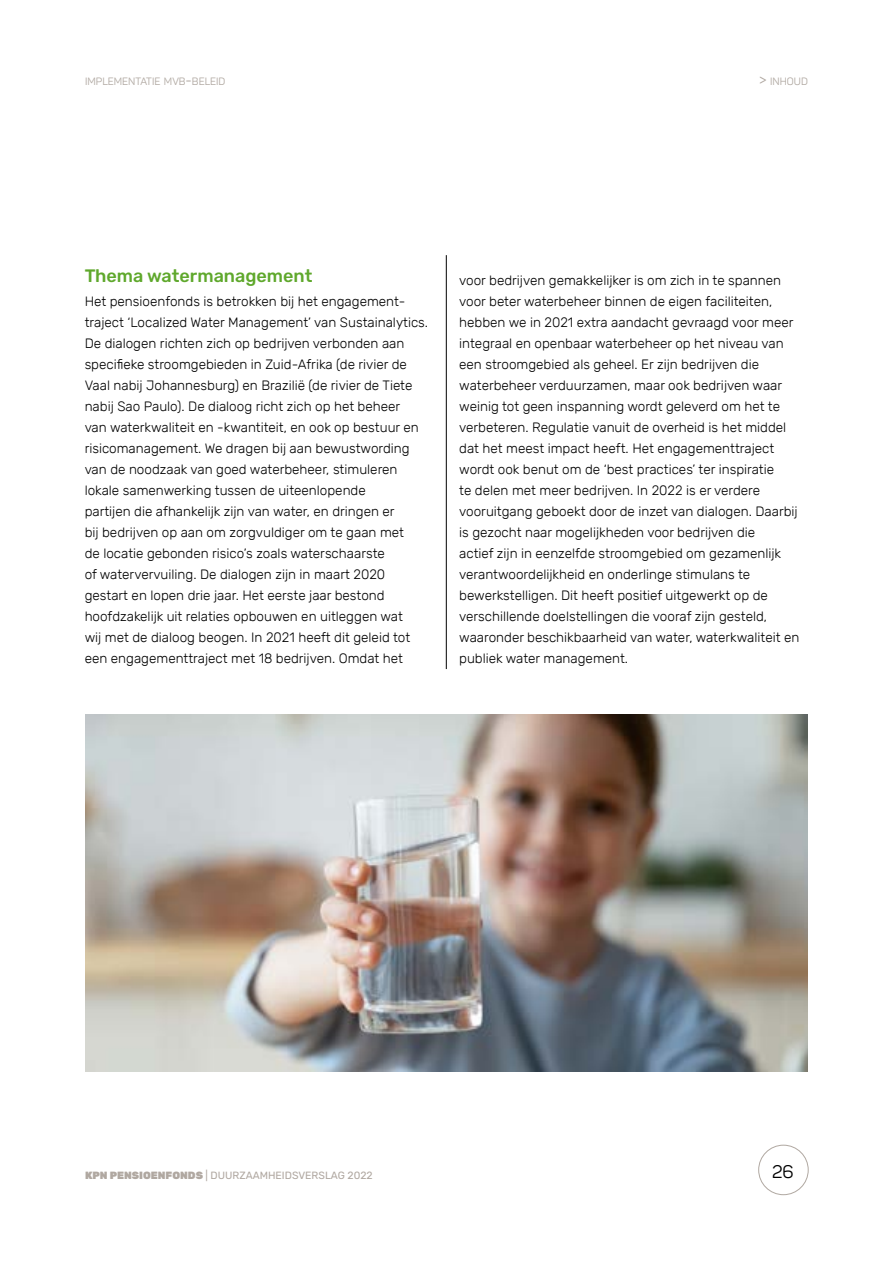
<style>
.page{position:relative;width:893px;height:1263px;background:#fff}
.page>*{position:absolute;margin:0;border:0;box-sizing:border-box;transform-origin:0 0}
.t1{font:500 18px "Rubik";color:#5fa82c}
.t2{font:18px "Panton";color:#000}
.t3{font:300 13.5px/21px "Rubik";color:#000}
.t4{font:10.5px "Rubik";color:#b0a8a1}
.t5{font:10.5px "Panton";color:#b0a8a1}
.s1{font-size:15px}
.s2{font-weight:900}
</style>
<div class="page">
<div style="left:758px;top:1145px;width:50px;height:50px;border:1px solid #b0a8a1;border-radius:50%"></div>
<hr style="left:446px;top:255px;width:1px;height:414px;background:#000">
<img style="left:85px;top:714px;width:723px;height:357px">
<p class="t5" style="left:85px;top:75px;width:142px">IMPLEMENTATIE MVB<span class="s1">-</span>BELEID</p>
<p class="t5" style="left:759px;top:75px;width:50px"><span class="s1">&gt;</span> INHOUD</p>
<h1 class="t1" style="left:85px;top:265px;width:229px">Thema watermanagement</h1>
<p class="t3" style="left:85px;top:291px;width:345px">Het pensioenfonds is betrokken bij het engagement&shy;traject ‘Localized Water Management’ van Sustainalytics.<br>De dialogen richten zich op bedrijven verbonden aan specifieke stroomgebieden in Zuid-Afrika (de rivier de Vaal nabij Johannesburg) en Brazilië (de rivier de Tiete nabij Sao Paulo). De dialoog richt zich op het beheer<br>van waterkwaliteit en -kwantiteit, en ook op bestuur en risicomanagement. We dragen bij aan bewustwording van de noodzaak van goed waterbeheer, stimuleren lokale samenwerking tussen de uiteenlopende<br>partijen die afhankelijk zijn van water, en dringen er<br>bij bedrijven op aan om zorgvuldiger om te gaan met<br>de locatie gebonden risico’s zoals waterschaarste<br>of watervervuiling. De dialogen zijn in maart 2020 gestart en lopen drie jaar. Het eerste jaar bestond hoofdzakelijk uit relaties opbouwen en uitleggen wat<br>wij met de dialoog beogen. In 2021 heeft dit geleid tot een engagementtraject met 18 bedrijven. Omdat het</p>
<p class="t3" style="left:459px;top:270px;width:342px">voor bedrijven gemakkelijker is om zich in te spannen voor beter waterbeheer binnen de eigen faciliteiten, hebben we in 2021 extra aandacht gevraagd voor meer integraal en openbaar waterbeheer op het niveau van een stroomgebied als geheel. Er zijn bedrijven die waterbeheer verduurzamen, maar ook bedrijven waar weinig tot geen inspanning wordt geleverd om het te verbeteren. Regulatie vanuit de overheid is het middel dat het meest impact heeft. Het engagementtraject wordt ook benut om de ‘best practices’ ter inspiratie<br>te delen met meer bedrijven. In 2022 is er verdere vooruitgang geboekt door de inzet van dialogen. Daarbij is gezocht naar mogelijkheden voor bedrijven die<br>actief zijn in eenzelfde stroomgebied om gezamenlijk verantwoordelijkheid en onderlinge stimulans te bewerkstelligen. Dit heeft positief uitgewerkt op de verschillende doelstellingen die vooraf zijn gesteld, waaronder beschikbaarheid van water, waterkwaliteit en publiek water management.</p>
<p class="t4" style="left:85px;top:1170px;width:289px"><span class="s2">KPN PENSIOENFONDS</span> | DUURZAAMHEIDSVERSLAG 2022</p>
<h1 class="t2" style="left:772px;top:1161px;width:23px">26</h1>
</div>
